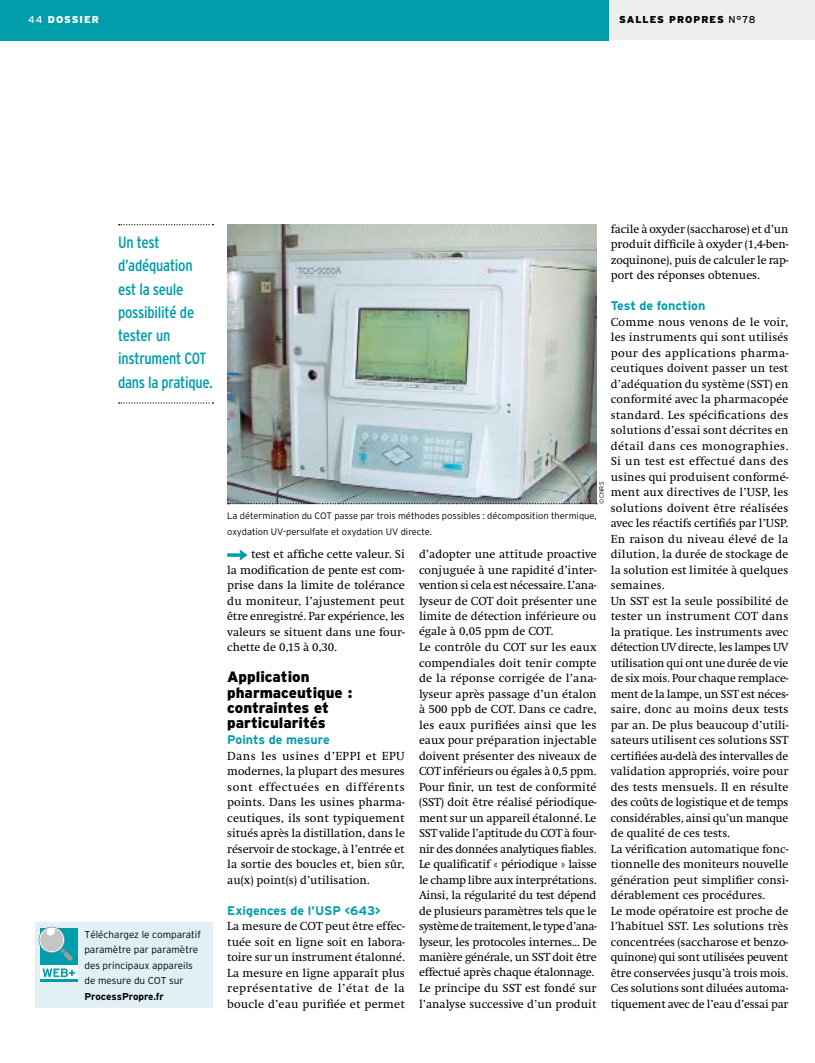
<style>
.page{position:relative;width:815px;height:1063px;background:#fff}
.page>*{position:absolute;margin:0;border:0;box-sizing:border-box;transform-origin:0 0}
.t1{font:condensed 16.25px/23.2px "Interstate";letter-spacing:-.015em;color:#009dab}
.t2{font:900 15px/15.5px "Interstate";color:#000}
.t3{font:700 12.5px "Interstate";color:#009dab}
.t4{font:12.12px/15.5px "Swift EF";color:#000;text-align:justify}
.t5{font:300 10px/15.5px "Interstate";color:#000}
.t6{font:900 10px "Interstate";color:#000}
.t7{font:700 10px "Interstate";color:#000}
.t8{font:900 10px "Interstate";color:#fff}
.t9{font:300 9.38px/15.5px "Interstate";color:#000}
.t10{font:300 6.25px "Interstate";color:#000}
.s1{font-weight:400}
</style>
<div class="page">
<div style="left:609px;top:0;width:206px;height:40px;background:#ededec"></div>
<div style="left:0;top:0;width:609px;height:40px;background:#009dab"></div>
<svg style="left:227px;top:550px;width:21px;height:10px"></svg>
<img style="left:227px;top:225px;width:370px;height:279px">
<svg style="left:228px;top:503px;width:369px;height:1px"></svg>
<div style="left:35px;top:922px;width:178px;height:85px;background:#e1f0f4"></div>
<div style="left:40px;top:929px;width:37px;height:37px;background:#009dab"></div>
<svg style="left:39px;top:926px;width:35px;height:35px"></svg>
<svg style="left:40px;top:966px;width:37px;height:13px"></svg>
<svg style="left:43px;top:969px;width:32px;height:8px"></svg>
<hr style="left:40px;top:979px;width:37px;height:3px;background:#009dab">
<svg style="left:119px;top:224px;width:94px;height:1px"></svg>
<svg style="left:119px;top:402px;width:94px;height:2px"></svg>
<p class="t8" style="left:28px;top:14px;width:72px"><span class="s1">44</span> dossier</p>
<p class="t6" style="left:619px;top:14px;width:138px">salles propres <span class="s1">n°78</span></p>
<h1 class="t1" style="left:118px;top:231px;width:96px">Un test d’adéquation est la seule possibilité de tester un instrument COT dans la pratique.</h1>
<p class="t5" style="left:84px;top:926px;width:118px">Téléchargez le comparatif paramètre par paramètre des principaux appareils de mesure du COT sur</p>
<p class="t7" style="left:84px;top:991px;width:81px">ProcessPropre.fr</p>
<p class="t4" style="left:611px;top:221px;width:179px">facile à oxyder (saccharose) et d’un produit difficile à oxyder (1,4-ben&shy;zoquinone), puis de calculer le rap&shy;port des réponses obtenues.</p>
<p class="t3" style="left:611px;top:299px;width:96px">Test de fonction</p>
<p class="t4" style="left:611px;top:314px;width:179px;text-align:left">Comme nous venons de le voir, les instruments qui sont utilisés pour des applications pharma&shy;ceutiques doivent passer un test d’adéquation du système (SST) en conformité avec la pharmacopée standard. Les spécifications des solutions d’essai sont décrites en détail dans ces monographies.<br>Si un test est effectué dans des usines qui produisent conformé&shy;ment aux directives de l’USP, les solutions doivent être réalisées avec les réactifs certifiés par l’USP.<br>En raison du niveau élevé de la dilution, la durée de stockage de la solution est limitée à quelques semaines.<br>Un SST est la seule possibilité de tester un instrument COT dans la pratique. Les instruments avec détection UV directe, les lampes UV utilisation qui ont une durée de vie de six mois. Pour chaque remplace&shy;ment de la lampe, un SST est néces&shy;saire, donc au moins deux tests par an. De plus beaucoup d’utili&shy;sateurs utilisent ces solutions SST certifiées au-delà des intervalles de validation appropriés, voire pour des tests mensuels. Il en résulte des coûts de logistique et de temps considérables, ainsi qu’un manque de qualité de ces tests.<br>La vérification automatique fonc&shy;tionnelle des moniteurs nouvelle génération peut simplifier consi&shy;dérablement ces procédures.<br>Le mode opératoire est proche de l’habituel SST. Les solutions très concentrées (saccharose et benzo&shy;quinone) qui sont utilisées peuvent être conservées jusqu’à trois mois.<br>Ces solutions sont diluées automa&shy;tiquement avec de l’eau d’essai par</p>
<p class="t10" style="left:598px;top:504px;width:23px;rotate:-90deg">©CNRS</p>
<p class="t9" style="left:227px;top:508px;width:371px">La détermination du COT passe par trois méthodes possibles : décomposition thermique, oxydation UV-persulfate et oxydation UV directe.</p>
<p class="t4" style="left:227px;top:547px;width:179px;text-indent:24px">test et affiche cette valeur. Si la modification de pente est com&shy;prise dans la limite de tolérance du moniteur, l’ajustement peut être enregistré. Par expérience, les valeurs se situent dans une four&shy;chette de 0,15 à 0,30.</p>
<p class="t2" style="left:227px;top:669px;width:127px">Application pharmaceutique : contraintes et particularités</p>
<p class="t3" style="left:227px;top:733px;width:104px">Points de mesure</p>
<p class="t4" style="left:227px;top:748px;width:179px">Dans les usines d’EPPI et EPU modernes, la plupart des mesures sont effectuées en différents points. Dans les usines pharma&shy;ceutiques, ils sont typiquement situés après la distillation, dans le réservoir de stockage, à l’entrée et la sortie des boucles et, bien sûr, au(x) point(s) d’utilisation.</p>
<p class="t3" style="left:227px;top:903px;width:155px">Exigences de l’USP &lt;643&gt;</p>
<p class="t4" style="left:227px;top:919px;width:179px">La mesure de COT peut être effec&shy;tuée soit en ligne soit en labora&shy;toire sur un instrument étalonné.<br>La mesure en ligne apparaît plus représentative de l’état de la boucle d’eau purifiée et permet</p>
<p class="t4" style="left:419px;top:547px;width:179px;text-align:left">d’adopter une attitude proactive conjuguée à une rapidité d’inter&shy;vention si cela est nécessaire. L’ana&shy;lyseur de COT doit présenter une limite de détection inférieure ou égale à 0,05 ppm de COT.<br>Le contrôle du COT sur les eaux compendiales doit tenir compte de la réponse corrigée de l’ana&shy;lyseur après passage d’un étalon à 500 ppb de COT. Dans ce cadre, les eaux purifiées ainsi que les eaux pour préparation injectable doivent présenter des niveaux de COT inférieurs ou égales à 0,5 ppm.<br>Pour finir, un test de conformité (SST) doit être réalisé périodique&shy;ment sur un appareil étalonné. Le SST valide l’aptitude du COT à four&shy;nir des données analytiques fiables.<br>Le qualificatif « périodique » laisse le champ libre aux interprétations.<br>Ainsi, la régularité du test dépend de plusieurs paramètres tels que le système de traitement, le type d’ana&shy;lyseur, les protocoles internes... De manière générale, un SST doit être effectué après chaque étalonnage.<br>Le principe du SST est fondé sur l’analyse successive d’un produit</p>
</div>
